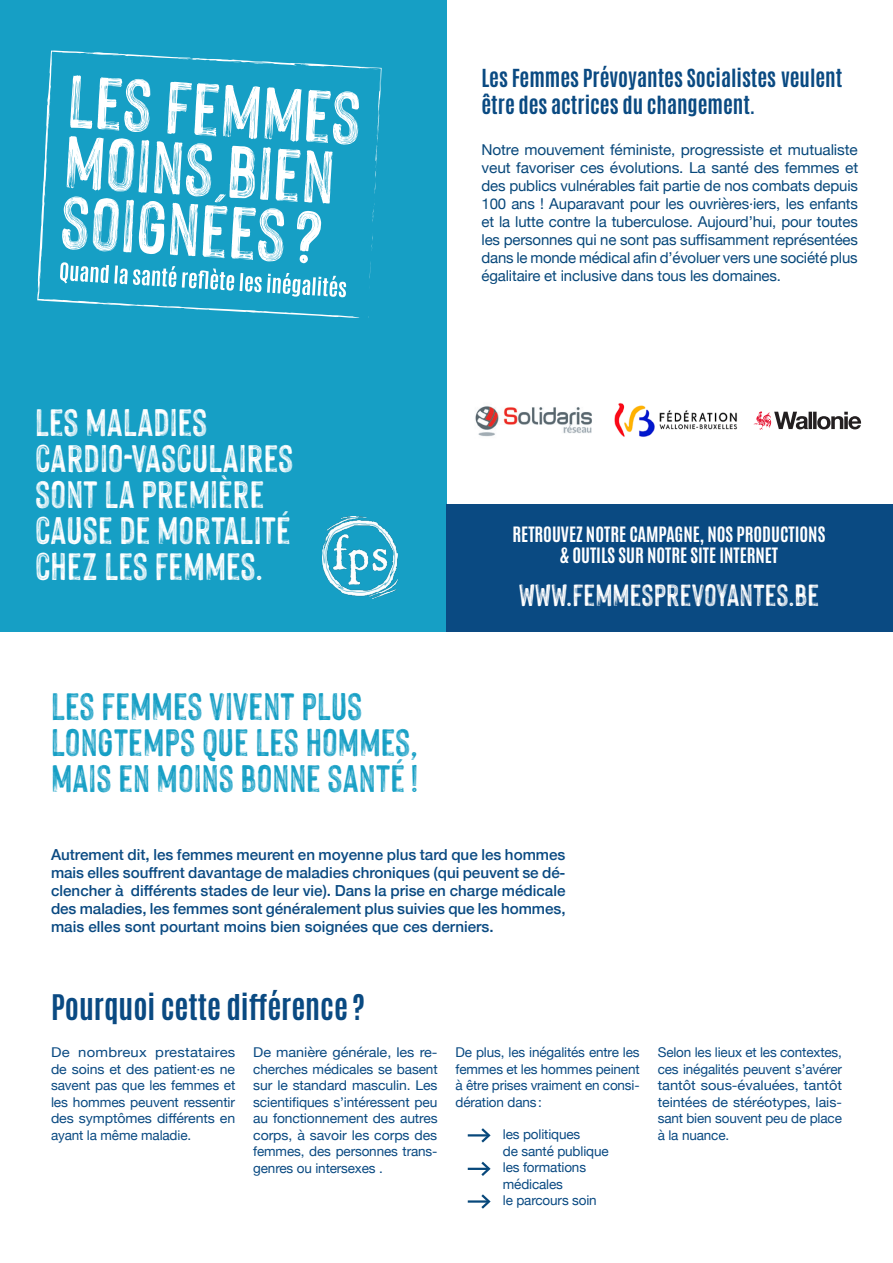
<style>
.page{position:relative;width:893px;height:1263px;background:#fff}
.page>*{position:absolute;margin:0;border:0;box-sizing:border-box;transform-origin:0 0}
.t1{font:42px "Hackney Personal Use Only";color:#fff}
.t2{font:42px "Hackney Personal Use Only";color:#169fc5}
.t3{font:33.75px "Hackney Personal Use Only";color:#fff}
.t4{font:700 30px "Antonio";color:#0a4a82}
.t5{font:700 21.15px/26.7px "Antonio";color:#0a4a82}
.t6{font:700 18px "Antonio";color:#fff}
._2colonnes{font:500 15.15px/18px "Helvetica Neue";color:#0a4a82;text-align:justify}
._2colonnes-2{font:15px/18px "Helvetica Neue";letter-spacing:-.01em;color:#08487b;text-align:justify}
._2colonnes-3{font:13.5px/16.5px "Helvetica Neue";letter-spacing:-.01em;color:#0a4a82;text-align:justify}
._2colonnes-4{font:13.5px/16.5px "Helvetica Neue";letter-spacing:-.01em;color:#0a4a82;text-align:justify;scale:1.07 1}
._2colonnes-5{font:13.5px/16.5px "Helvetica Neue";letter-spacing:-.01em;color:#0a4a82;text-align:justify;scale:1.1 1}
</style>
<div class="page">
<div style="left:0;top:0;width:446px;height:631px;background:#169fc5"></div>
<svg style="left:37px;top:50px;width:345px;height:268px"></svg>
<svg style="left:60px;top:53px;width:321px;height:244px"></svg>
<svg style="left:45px;top:143px;width:3px;height:12px"></svg>
<svg style="left:754px;top:411px;width:54px;height:19px"></svg>
<hr style="left:809px;top:412px;width:3px;height:17px;background:#231f20">
<svg style="left:813px;top:412px;width:4px;height:17px"></svg>
<svg style="left:817px;top:412px;width:44px;height:17px"></svg>
<img style="left:475px;top:406px;width:117px;height:31px">
<img style="left:614px;top:403px;width:124px;height:34px">
<img style="left:322px;top:517px;width:76px;height:82px">
<div style="left:446px;top:504px;width:447px;height:127px;background:#0a4a82"></div>
<hr style="left:468px;top:1134px;width:21px;height:2px;background:#08487b">
<svg style="left:479px;top:1128px;width:12px;height:15px"></svg>
<hr style="left:468px;top:1168px;width:21px;height:2px;background:#08487b">
<svg style="left:479px;top:1161px;width:12px;height:15px"></svg>
<hr style="left:468px;top:1200px;width:21px;height:3px;background:#08487b">
<svg style="left:479px;top:1194px;width:12px;height:15px"></svg>
<p class="t1" style="left:35px;top:399px;width:174px">LES MALADIES</p>
<p class="t1" style="left:35px;top:435px;width:260px">CARDIO-VASCULAIRES</p>
<p class="t1" style="left:35px;top:471px;width:231px">SONT LA PREMIÈRE</p>
<p class="t1" style="left:35px;top:507px;width:257px">CAUSE DE MORTALITÉ</p>
<p class="t1" style="left:35px;top:543px;width:230px">CHEZ LES FEMMES.</p>
<p class="t2" style="left:51px;top:683px;width:313px">LES FEMMES VIVENT PLUS</p>
<p class="t2" style="left:51px;top:719px;width:369px">LONGTEMPS QUE LES HOMMES,</p>
<p class="t2" style="left:51px;top:755px;width:369px">MAIS EN MOINS BONNE SANTÉ!</p>
<p class="t5" style="left:481px;top:65px;width:362px">Les Femmes Prévoyantes Socialistes veulent être des actrices du changement.</p>
<p class="_2colonnes-2" style="left:481px;top:141px;width:378px">Notre mouvement féministe, progressiste et mutualiste veut favoriser ces évolutions. La santé des femmes et des publics vulnérables fait partie de nos combats depuis 100 ans ! Auparavant pour les ouvrières·iers, les enfants et la lutte contre la tuberculose. Aujourd’hui, pour toutes les personnes qui ne sont pas suffisamment représentées dans le monde médical afin d’évoluer vers une société plus égalitaire et inclusive dans tous les domaines.</p>
<p class="t6" style="left:513px;top:521px;width:314px">RETROUVEZ NOTRE CAMPAGNE, NOS PRODUCTIONS</p>
<p class="t6" style="left:560px;top:543px;width:220px">&amp; OUTILS SUR NOTRE SITE INTERNET</p>
<p class="t3" style="left:519px;top:577px;width:302px">WWW.FEMMESPREVOYANTES.BE</p>
<p class="_2colonnes" style="left:51px;top:844px;width:516px">Autrement dit, les femmes meurent en moyenne plus tard que les hommes mais elles souffrent davantage de maladies chroniques (qui peuvent se dé&shy;clencher à différents stades de leur vie). Dans la prise en charge médicale des maladies, les femmes sont généralement plus suivies que les hommes, mais elles sont pourtant moins bien soignées que ces derniers.</p>
<p class="t4" style="left:51px;top:986px;width:315px">Pourquoi cette différence ?</p>
<p class="_2colonnes-5" style="left:51px;top:1045px;width:169px">De nombreux prestataires de soins et des patient·es ne savent pas que les femmes et les hommes peuvent ressentir des symptômes différents en ayant la même maladie.</p>
<p class="_2colonnes-4" style="left:253px;top:1045px;width:174px">De manière générale, les re&shy;cherches médicales se basent sur le standard masculin. Les scientifiques s’intéressent peu au fonctionnement des autres corps, à savoir les corps des femmes, des personnes trans&shy;genres ou intersexes .</p>
<p class="_2colonnes-3" style="left:455px;top:1045px;width:186px">De plus, les inégalités entre les femmes et les hommes peinent à être prises vraiment en consi&shy;dération dans:</p>
<p class="_2colonnes-3" style="left:658px;top:1045px;width:186px">Selon les lieux et les contextes, ces inégalités peuvent s’avérer tantôt sous-évaluées, tantôt teintées de stéréotypes, lais&shy;sant bien souvent peu de place à la nuance.</p>
<p class="_2colonnes-3" style="left:503px;top:1127px;width:79px">les politiques</p>
<p class="_2colonnes-3" style="left:503px;top:1143px;width:107px">de santé publique</p>
<p class="_2colonnes-3" style="left:503px;top:1160px;width:85px">les formations</p>
<p class="_2colonnes-3" style="left:503px;top:1177px;width:62px">médicales</p>
<p class="_2colonnes-3" style="left:503px;top:1193px;width:95px">le parcours soin</p>
</div>
